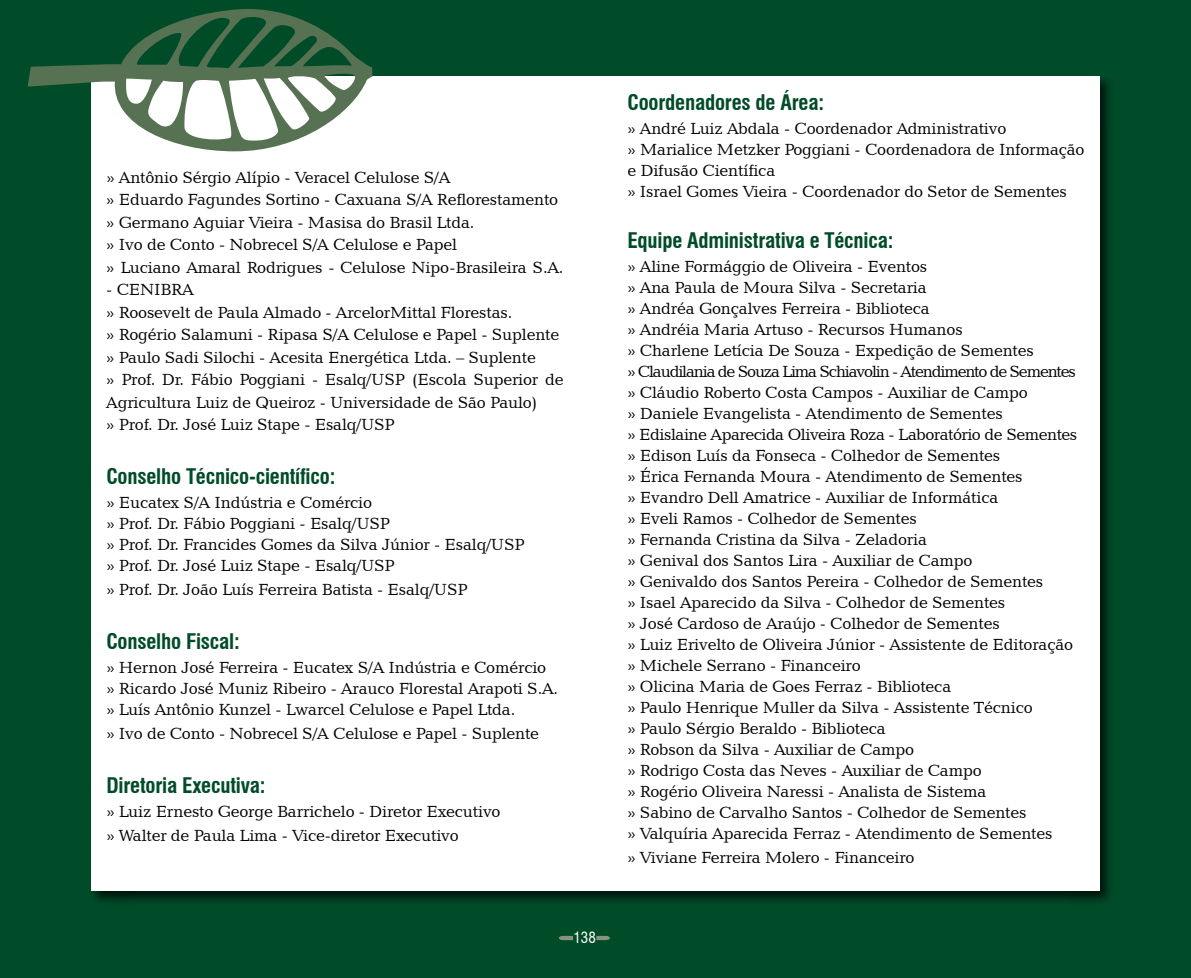
<style>
.page{position:relative;width:1191px;height:978px;background:#004c29}
.page>*{position:absolute;margin:0;border:0;box-sizing:border-box;transform-origin:0 0}
.t1{font:700 condensed 21px "Swiss 721 BT";letter-spacing:-.01em;color:#004c29}
.t2{font:16.5px/21px "Candida BT";letter-spacing:-.01em;color:#000}
.t3{font:condensed 15px "Swiss 721 BT";color:#fff}
</style>
<div class="page">
<img style="left:372px;top:73px;width:738px;height:52px">
<img style="left:1067px;top:125px;width:43px;height:777px">
<div style="left:91px;top:77px;width:1008px;height:814px;background:#fff"></div>
<svg style="left:28px;top:9px;width:344px;height:142px"></svg>
<svg style="left:559px;top:936px;width:51px;height:4px"></svg>
<p class="t2" style="left:106px;top:165px;width:459px;line-height:22.5px">» Antônio Sérgio Alípio - Veracel Celulose S/A<br>» Eduardo Fagundes Sortino - Caxuana S/A Reflorestamento » Germano Aguiar Vieira - Masisa do Brasil Ltda.<br>» Ivo de Conto - Nobrecel S/A Celulose e Papel<br>» Luciano Amaral Rodrigues - Celulose Nipo-Brasileira S.A.</p>
<p class="t2" style="left:106px;top:278px;width:459px;line-height:22.5px">- CENIBRA<br>» Roosevelt de Paula Almado - ArcelorMittal Florestas.<br>» Rogério Salamuni - Ripasa S/A Celulose e Papel - Suplente » Paulo Sadi Silochi - Acesita Energética Ltda. – Suplente<br>» Prof. Dr. Fábio Poggiani - Esalq/USP (Escola Superior de Agricultura Luiz de Queiroz - Universidade de São Paulo)<br>» Prof. Dr. José Luiz Stape - Esalq/USP</p>
<p class="t1" style="left:106px;top:464px;width:230px">Conselho Técnico-científico:</p>
<p class="t2" style="left:106px;top:492px;width:420px">» Eucatex S/A Indústria e Comércio<br>» Prof. Dr. Fábio Poggiani - Esalq/USP<br>» Prof. Dr. Francides Gomes da Silva Júnior - Esalq/USP » Prof. Dr. José Luiz Stape - Esalq/USP</p>
<p class="t2" style="left:106px;top:579px;width:363px">» Prof. Dr. João Luís Ferreira Batista - Esalq/USP</p>
<p class="t1" style="left:106px;top:629px;width:135px">Conselho Fiscal:</p>
<p class="t2" style="left:106px;top:657px;width:453px">» Hernon José Ferreira - Eucatex S/A Indústria e Comércio » Ricardo José Muniz Ribeiro - Arauco Florestal Arapoti S.A. » Luís Antônio Kunzel - Lwarcel Celulose e Papel Ltda.</p>
<p class="t2" style="left:106px;top:723px;width:434px">» Ivo de Conto - Nobrecel S/A Celulose e Papel - Suplente</p>
<p class="t1" style="left:106px;top:773px;width:161px">Diretoria Executiva:</p>
<p class="t2" style="left:106px;top:799px;width:396px;line-height:24px">» Luiz Ernesto George Barrichelo - Diretor Executivo » Walter de Paula Lima - Vice-diretor Executivo</p>
<p class="t3" style="left:573px;top:928px;width:24px">138</p>
<p class="t1" style="left:627px;top:89px;width:198px">Coordenadores de Área:</p>
<p class="t2" style="left:627px;top:117px;width:459px">» André Luiz Abdala - Coordenador Administrativo<br>» Marialice Metzker Poggiani - Coordenadora de Informação e Difusão Científica<br>» Israel Gomes Vieira - Coordenador do Setor de Sementes</p>
<p class="t1" style="left:627px;top:227px;width:268px">Equipe Administrativa e Técnica:</p>
<p class="t2" style="left:627px;top:255px;width:451px">» Aline Formággio de Oliveira - Eventos<br>» Ana Paula de Moura Silva - Secretaria<br>» Andréa Gonçalves Ferreira - Biblioteca<br>» Andréia Maria Artuso - Recursos Humanos<br>» Charlene Letícia De Souza - Expedição de Sementes<br>» Claudilania de Souza Lima Schiavolin - Atendimento de Sementes » Cláudio Roberto Costa Campos - Auxiliar de Campo<br>» Daniele Evangelista - Atendimento de Sementes<br>» Edislaine Aparecida Oliveira Roza - Laboratório de Sementes » Edison Luís da Fonseca - Colhedor de Sementes<br>» Érica Fernanda Moura - Atendimento de Sementes<br>» Evandro Dell Amatrice - Auxiliar de Informática<br>» Eveli Ramos - Colhedor de Sementes<br>» Fernanda Cristina da Silva - Zeladoria<br>» Genival dos Santos Lira - Auxiliar de Campo<br>» Genivaldo dos Santos Pereira - Colhedor de Sementes<br>» Isael Aparecido da Silva - Colhedor de Sementes<br>» José Cardoso de Araújo - Colhedor de Sementes<br>» Luiz Erivelto de Oliveira Júnior - Assistente de Editoração » Michele Serrano - Financeiro<br>» Olicina Maria de Goes Ferraz - Biblioteca<br>» Paulo Henrique Muller da Silva - Assistente Técnico<br>» Paulo Sérgio Beraldo - Biblioteca<br>» Robson da Silva - Auxiliar de Campo<br>» Rodrigo Costa das Neves - Auxiliar de Campo<br>» Rogério Oliveira Naressi - Analista de Sistema<br>» Sabino de Carvalho Santos - Colhedor de Sementes<br>» Valquíria Aparecida Ferraz - Atendimento de Sementes</p>
<p class="t2" style="left:627px;top:846px;width:289px">» Viviane Ferreira Molero - Financeiro</p>
</div>
